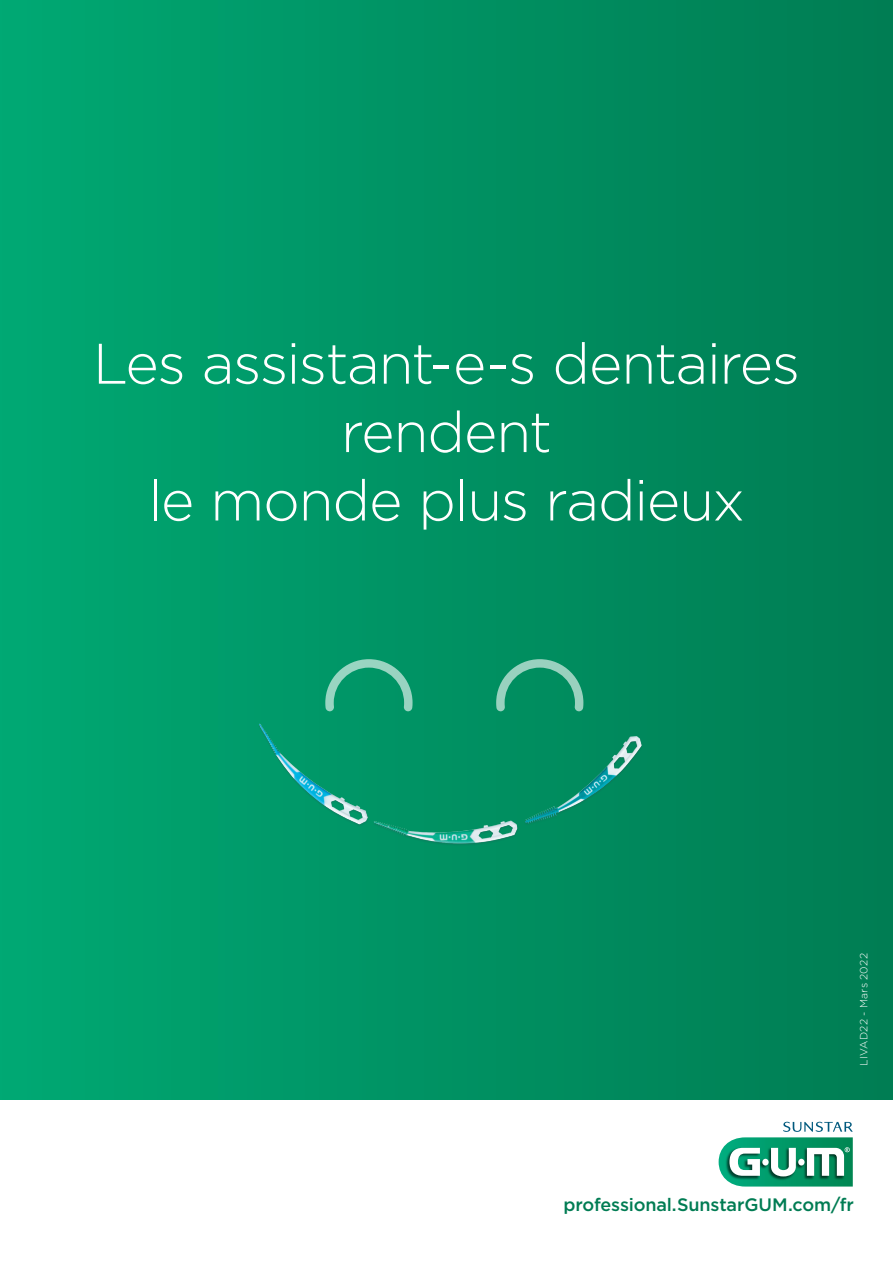
<style>
.page{position:relative;width:893px;height:1263px;background:#fff}
.page>*{position:absolute;margin:0;border:0;box-sizing:border-box;transform-origin:0 0}
.t1{font:300 57px/68.4px "Gotham";letter-spacing:-.025em;color:#fff;text-align:center}
.t2{font:500 18px "Gotham";letter-spacing:-.01em;color:#007c53}
.t3{font:300 10.5px "Gotham";letter-spacing:.02em;color:#fff}
</style>
<div class="page">
<div style="left:0;top:0;width:893px;height:1100px;background:linear-gradient(to right,#00a873,#007c52)"></div>
<img style="left:248px;top:719px;width:405px;height:139px">
<svg style="left:325px;top:659px;width:88px;height:52px;background:#27a57d"></svg>
<svg style="left:496px;top:659px;width:87px;height:52px;background:#279e77"></svg>
<svg style="left:719px;top:1122px;width:134px;height:64px"></svg>
<p class="t1" style="left:93px;top:328px;width:709px">Les assistant-e-s dentaires rendent<br>le monde plus radieux</p>
<p class="t3" style="left:857px;top:1066px;width:114px;rotate:-90deg">LIVAD22 - Mars 2022</p>
<p class="t2" style="left:564px;top:1193px;width:292px">professional.SunstarGUM.com/fr</p>
</div>
